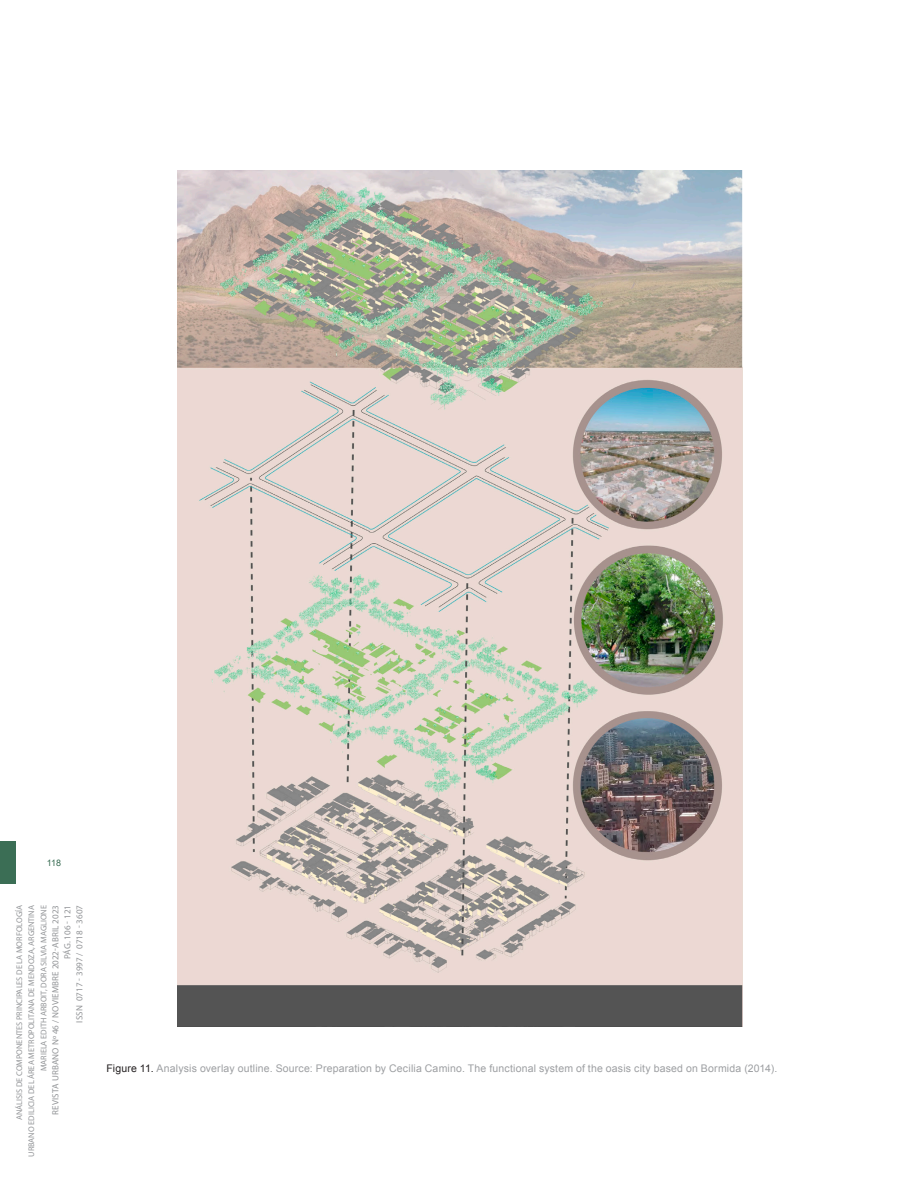
<style>
.page{position:relative;width:915px;height:1191px;background:#fff}
.page>*{position:absolute;margin:0;border:0;box-sizing:border-box;transform-origin:0 0}
._13_Pie_Foto{font:10.5px "Arial";letter-spacing:.015em;color:#9d9fa2}
.t1{font:9px/12px "Myriad Pro";letter-spacing:.01em;color:#939598;text-align:right}
.t2{font:9px "Arial";color:#3b6e55}
.t3{font:8.25px/12px "Myriad Pro";color:#939598;text-align:right}
.s1{color:#231f20}
</style>
<div class="page">
<div style="left:0;top:841px;width:16px;height:42px;background:#3b6e55"></div>
<img style="left:177px;top:170px;width:565px;height:856px">
<p class="t2" style="left:47px;top:856px;width:16px">118</p>
<p class="t3" style="left:13px;top:1156px;width:253px;rotate:-90deg">ANÁLISIS DE COMPONENTES PRINCIPALES DE LA MORFOLOGÍA<br>URBANO EDILICIA DEL ÁREA METROPOLITANA DE MENDOZA, ARGENTINA<br>MARIELA EDITH ARBOIT, DORA SILVIA MAGLIONE</p>
<p class="t1" style="left:49px;top:1114px;width:211px;rotate:-90deg">REVISTA URBANO Nº 46 / NOVIEMBRE 2022-ABRIL 2023<br>PÁG. 106 - 121<br>ISSN 0717 - 3997 / 0718 - 3607</p>
<p class="_13_Pie_Foto" style="left:106px;top:1061px;width:672px"><span class="s1">Figure 11.</span> Analysis overlay outline. Source: Preparation by Cecilia Camino. The functional system of the oasis city based on Bormida (2014).</p>
</div>
